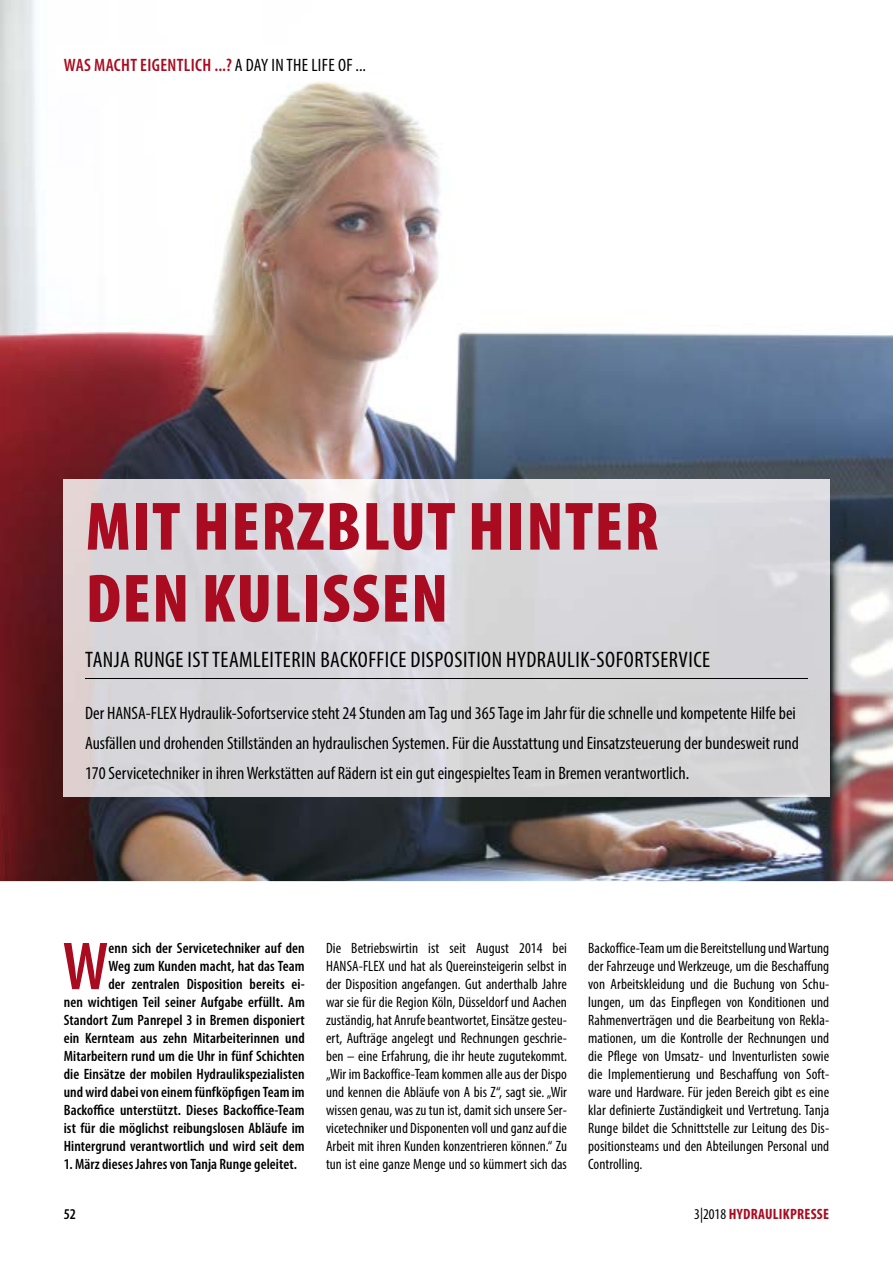
<style>
.page{position:relative;width:893px;height:1263px;background:#fff}
.page>*{position:absolute;margin:0;border:0;box-sizing:border-box;transform-origin:0 0}
.t1{font:900 condensed 69px/72px "Myriad Pro";letter-spacing:.02em;color:#a90b20}
.t2{font:600 condensed 68.4px "Myriad Pro";color:#a90b20}
.t3{font:condensed 22.5px "Myriad Pro";letter-spacing:.02em;color:#000}
.t4{font:condensed 18px/30px "Myriad Pro";color:#000}
.t5{font:600 condensed 18px "Myriad Pro";letter-spacing:.02em;color:#a90b20}
.t6{font:condensed 15px/18px "Myriad Pro";letter-spacing:.005em;color:#000;text-align:justify}
.t7{font:600 condensed 15px/18px "Myriad Pro";letter-spacing:.005em;color:#000;text-align:right}
.t8{font:700 condensed 15px "Myriad Pro";letter-spacing:.02em;color:#a90b20}
.s1{font-weight:400;color:#000}
</style>
<div class="page">
<img style="left:0;top:0;width:893px;height:881px">
<img style="left:57px;top:45px;width:313px;height:36px">
<img style="left:64px;top:479px;width:765px;height:317px">
<hr style="left:85px;top:678px;width:723px;height:1px;background:#000">
<p class="t5" style="left:64px;top:54px;width:304px">WAS MACHT EIGENTLICH ...? <span class="s1">A DAY IN THE LIFE OF ...</span></p>
<h1 class="t1" style="left:86px;top:489px;width:574px">MIT HERZBLUT HINTER<br>DEN KULISSEN</h1>
<h3 class="t3" style="left:85px;top:646px;width:626px">TANJA RUNGE IST TEAMLEITERIN BACKOFFICE DISPOSITION HYDRAULIK-SOFORTSERVICE</h3>
<p class="t4" style="left:85px;top:698px;width:715px">Der HANSA-FLEX Hydraulik-Sofortservice steht 24 Stunden am Tag und 365 Tage im Jahr für die schnelle und kompetente Hilfe bei<br>Ausfällen und drohenden Stillständen an hydraulischen Systemen. Für die Ausstattung und Einsatzsteuerung der bundesweit rund<br>170 Servicetechniker in ihren Werkstätten auf Rädern ist ein gut eingespieltes Team in Bremen verantwortlich.</p>
<p class="t7" style="left:64px;top:939px;width:242px">enn sich der Servicetechniker auf den<br>Weg zum Kunden macht, hat das Team<br>der zentralen Disposition bereits ei-<br>nen wichtigen Teil seiner Aufgabe erfüllt. Am Standort Zum Panrepel 3 in Bremen disponiert ein Kernteam aus zehn Mitarbeiterinnen und Mitarbeitern rund um die Uhr in fünf Schichten die Einsätze der mobilen Hydraulikspezialisten und wird dabei von einem fünfköpfigen Team im Backoffice unterstützt. Dieses Backoffice-Team ist für die möglichst reibungslosen Abläufe im Hintergrund verantwortlich und wird seit dem</p>
<p class="t7" style="left:64px;top:1155px;width:235px">1. März dieses Jahres von Tanja Runge geleitet.</p>
<h2 class="t2" style="left:63px;top:924px;width:47px">W</h2>
<p class="t6" style="left:326px;top:939px;width:242px">Die Betriebswirtin ist seit August 2014 bei HANSA-FLEX und hat als Quereinsteigerin selbst in der Disposition angefangen. Gut anderthalb Jahre war sie für die Region Köln, Düsseldorf und Aachen zuständig, hat Anrufe beantwortet, Einsätze gesteu&shy;ert, Aufträge angelegt und Rechnungen geschrie&shy;ben – eine Erfahrung, die ihr heute zugutekommt. „Wir im Backoffice-Team kommen alle aus der Dispo und kennen die Abläufe von A bis Z“, sagt sie. „Wir wissen genau, was zu tun ist, damit sich unsere Ser&shy;vicetechniker und Disponenten voll und ganz auf die Arbeit mit ihren Kunden konzentrieren können.“ Zu tun ist eine ganze Menge und so kümmert sich das</p>
<p class="t6" style="left:588px;top:939px;width:242px">Backoffice-Team um die Bereitstellung und Wartung der Fahrzeuge und Werkzeuge, um die Beschaffung von Arbeitskleidung und die Buchung von Schu&shy;lungen, um das Einpflegen von Konditionen und Rahmenverträgen und die Bearbeitung von Rekla&shy;mationen, um die Kontrolle der Rechnungen und die Pflege von Umsatz- und Inventurlisten sowie die Implementierung und Beschaffung von Soft&shy;ware und Hardware. Für jeden Bereich gibt es eine klar definierte Zuständigkeit und Vertretung. Tanja Runge bildet die Schnittstelle zur Leitung des Dis&shy;positionsteams und den Abteilungen Personal und Controlling.</p>
<p class="t7" style="left:64px;top:1205px;width:14px">52</p>
<p class="t8" style="left:694px;top:1204px;width:136px"><span class="s1">3|2018</span> HYDRAULIKPRESSE</p>
</div>
